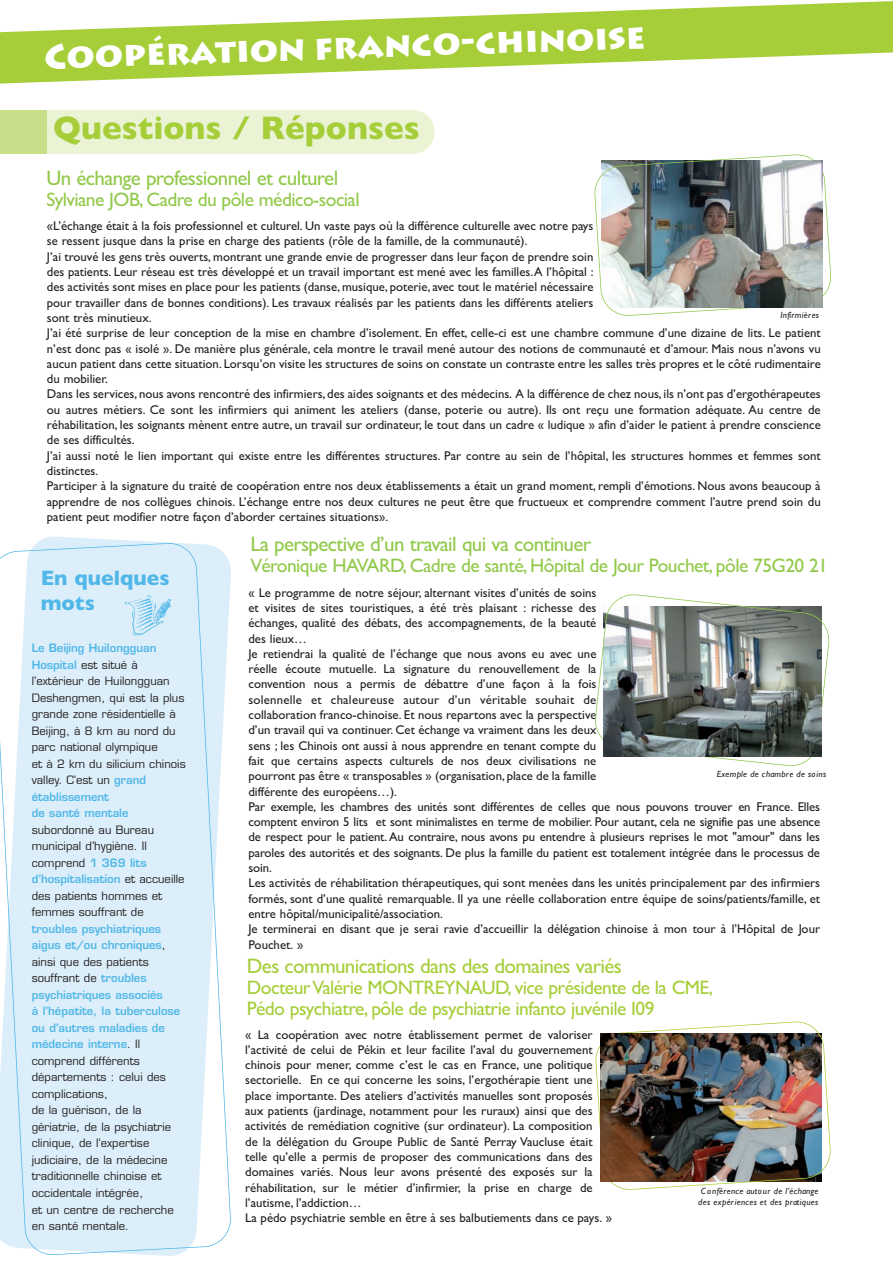
<style>
.page{position:relative;width:893px;height:1263px;background:#fff}
.page>*{position:absolute;margin:0;border:0;box-sizing:border-box;transform-origin:0 0}
.t1{font:900 34.5px "Lithos Pro";color:#fff}
.t2{font:700 33px "Gill Sans";color:#a6ce39}
.t3{font:21px "Gill Sans";letter-spacing:-.03em;color:#92c94a}
.t4{font:21px "Gill Sans";letter-spacing:-.03em;color:#a6ce39}
.t5{font:700 21px/25.2px "Gill Sans";color:#50b7e8}
.t6{font:19.5px/21px "Gill Sans";letter-spacing:-.03em;color:#a6ce39}
.t7{font:19.5px "Gill Sans";letter-spacing:-.03em;color:#92c94a}
.t8{font:12.75px/15.3px "Gill Sans";color:#231f20}
.t9{font:11.25px/16.5px "Eurostile";color:#231f20}
.t10{font:italic 9px/10.8px "Gill Sans";letter-spacing:.035em;color:#231f20}
.s1{font-weight:600;color:#50b7e8}
</style>
<div class="page">
<svg style="left:0;top:1px;width:893px;height:83px;fill:#a6ce39"></svg>
<svg style="left:0;top:543px;width:231px;height:713px"></svg>
<img style="left:595px;top:594px;width:235px;height:173px">
<img style="left:594px;top:154px;width:237px;height:162px">
<img style="left:125px;top:596px;width:46px;height:40px">
<div style="left:22px;top:110px;width:413px;height:44px;background:#eaf3d4;border-radius:22px"></div>
<div style="left:0;top:110px;width:47px;height:44px;background:#c8de88"></div>
<img style="left:595px;top:1021px;width:236px;height:169px">
<img style="left:732px;top:161px;width:90px;height:146px">
<img style="left:604px;top:681px;width:218px;height:76px">
<img style="left:600px;top:1033px;width:102px;height:148px">
<h1 class="t1" style="left:44px;top:35px;width:603px;rotate:-2deg">Coopération franco-chinoise</h1>
<h2 class="t2" style="left:53px;top:117px;width:368px">Questions / Réponses</h2>
<h3 class="t3" style="left:47px;top:170px;width:293px">Un échange professionnel et culturel</h3>
<h3 class="t7" style="left:47px;top:192px;width:315px">Sylviane JOB, Cadre du pôle médico-social</h3>
<p class="t8" style="left:47px;top:220px;width:775px">«L’échange était à la fois professionnel et culturel. Un vaste pays où la différence culturelle avec notre pays<br>se ressent jusque dans la prise en charge des patients (rôle de la famille, de la communauté).<br>J’ai trouvé les gens très ouverts, montrant une grande envie de progresser dans leur façon de prendre soin<br>des patients. Leur réseau est très développé et un travail important est mené avec les familles. A l’hôpital :<br>des activités sont mises en place pour les patients (danse, musique, poterie, avec tout le matériel nécessaire<br>pour travailler dans de bonnes conditions). Les travaux réalisés par les patients dans les différents ateliers<br>sont très minutieux.<br>J’ai été surprise de leur conception de la mise en chambre d’isolement. En effet, celle-ci est une chambre commune d’une dizaine de lits. Le patient n’est donc pas « isolé ». De manière plus générale, cela montre le travail mené autour des notions de communauté et d’amour. Mais nous n’avons vu aucun patient dans cette situation. Lorsqu’on visite les structures de soins on constate un contraste entre les salles très propres et le côté rudimentaire du mobilier.<br>Dans les services, nous avons rencontré des infirmiers, des aides soignants et des médecins. A la différence de chez nous, ils n’ont pas d’ergothérapeutes ou autres métiers. Ce sont les infirmiers qui animent les ateliers (danse, poterie ou autre). Ils ont reçu une formation adéquate. Au centre de réhabilitation, les soignants mènent entre autre, un travail sur ordinateur, le tout dans un cadre « ludique » afin d’aider le patient à prendre conscience de ses difficultés.<br>J’ai aussi noté le lien important qui existe entre les différentes structures. Par contre au sein de l’hôpital, les structures hommes et femmes sont distinctes.<br>Participer à la signature du traité de coopération entre nos deux établissements a était un grand moment, rempli d’émotions. Nous avons beaucoup à apprendre de nos collègues chinois. L’échange entre nos deux cultures ne peut être que fructueux et comprendre comment l’autre prend soin du patient peut modifier notre façon d’aborder certaines situations».</p>
<p class="t10" style="left:781px;top:310px;width:40px">Infirmières</p>
<h3 class="t5" style="left:41px;top:568px;width:130px">En quelques mots</h3>
<p class="t9" style="left:32px;top:641px;width:156px"><span class="s1">Le Beijing Huilongguan<br>Hospital</span> est situé à l’extérieur de Huilongguan<br>Deshengmen, qui est la plus grande zone résidentielle à<br>Beijing, à 8 km au nord du parc national olympique<br>et à 2 km du silicium chinois valley. C’est un <span class="s1">grand établissement<br>de santé mentale</span></p>
<p class="t9" style="left:32px;top:823px;width:154px">subordonné au Bureau municipal d’hygiène. Il comprend <span class="s1">1 369 lits d’hospitalisation</span> et accueille des patients hommes et femmes souffrant de</p>
<p class="t9" style="left:32px;top:922px;width:150px"><span class="s1">troubles psychiatriques aigus et/ou chroniques</span>, ainsi que des patients souffrant de <span class="s1">troubles psychiatriques associés<br>à l’hépatite, la tuberculose ou d’autres maladies de médecine interne</span>. Il comprend différents départements : celui des complications,<br>de la guérison, de la gériatrie, de la psychiatrie clinique, de l’expertise judiciaire, de la médecine traditionnelle chinoise et occidentale intégrée,<br>et un centre de recherche en santé mentale.</p>
<h3 class="t3" style="left:250px;top:537px;width:342px">La perspective d’un travail qui va continuer</h3>
<h3 class="t7" style="left:250px;top:559px;width:579px">Véronique HAVARD, Cadre de santé, Hôpital de Jour Pouchet, pôle 75G20 21</h3>
<p class="t8" style="left:248px;top:586px;width:573px">« Le programme de notre séjour, alternant visites d’unités de soins<br>et visites de sites touristiques, a été très plaisant : richesse des<br>échanges, qualité des débats, des accompagnements, de la beauté<br>des lieux…<br>Je retiendrai la qualité de l’échange que nous avons eu avec une<br>réelle écoute mutuelle. La signature du renouvellement de la<br>convention nous a permis de débattre d’une façon à la fois<br>solennelle et chaleureuse autour d’un véritable souhait de<br>collaboration franco-chinoise. Et nous repartons avec la perspective<br>d’un travail qui va continuer. Cet échange va vraiment dans les deux<br>sens ; les Chinois ont aussi à nous apprendre en tenant compte du<br>fait que certains aspects culturels de nos deux civilisations ne<br>pourront pas être « transposables » (organisation, place de la famille<br>différente des européens…).<br>Par exemple, les chambres des unités sont différentes de celles que nous pouvons trouver en France. Elles comptent environ 5 lits et sont minimalistes en terme de mobilier. Pour autant, cela ne signifie pas une absence de respect pour le patient. Au contraire, nous avons pu entendre à plusieurs reprises le mot "amour" dans les paroles des autorités et des soignants. De plus la famille du patient est totalement intégrée dans le processus de soin.<br>Les activités de réhabilitation thérapeutiques, qui sont menées dans les unités principalement par des infirmiers formés, sont d’une qualité remarquable. Il ya une réelle collaboration entre équipe de soins/patients/famille, et entre hôpital/municipalité/association.<br>Je terminerai en disant que je serai ravie d’accueillir la délégation chinoise à mon tour à l’Hôpital de Jour Pouchet. »</p>
<p class="t10" style="left:717px;top:770px;width:111px">Exemple de chambre de soins</p>
<h3 class="t4" style="left:247px;top:959px;width:377px">Des communications dans des domaines variés</h3>
<h3 class="t6" style="left:247px;top:979px;width:468px">Docteur Valérie MONTREYNAUD, vice présidente de la CME,<br>Pédo psychiatre, pôle de psychiatrie infanto juvénile I09</h3>
<p class="t8" style="left:245px;top:1028px;width:368px">« La coopération avec notre établissement permet de valoriser l’activité de celui de Pékin et leur facilite l’aval du gouvernement chinois pour mener, comme c’est le cas en France, une politique sectorielle. En ce qui concerne les soins, l’ergothérapie tient une place importante. Des ateliers d’activités manuelles sont proposés aux patients (jardinage, notamment pour les ruraux) ainsi que des activités de remédiation cognitive (sur ordinateur). La composition<br>de la délégation du Groupe Public de Santé Perray Vaucluse était telle qu’elle a permis de proposer des communications dans des domaines variés. Nous leur avons présenté des exposés sur la réhabilitation, sur le métier d’infirmier, la prise en charge de l’autisme, l’addiction…<br>La pédo psychiatrie semble en être à ses balbutiements dans ce pays. »</p>
<p class="t10" style="left:698px;top:1186px;width:122px">C onférence autour de l’échange des expériences et des pratiques</p>
</div>
